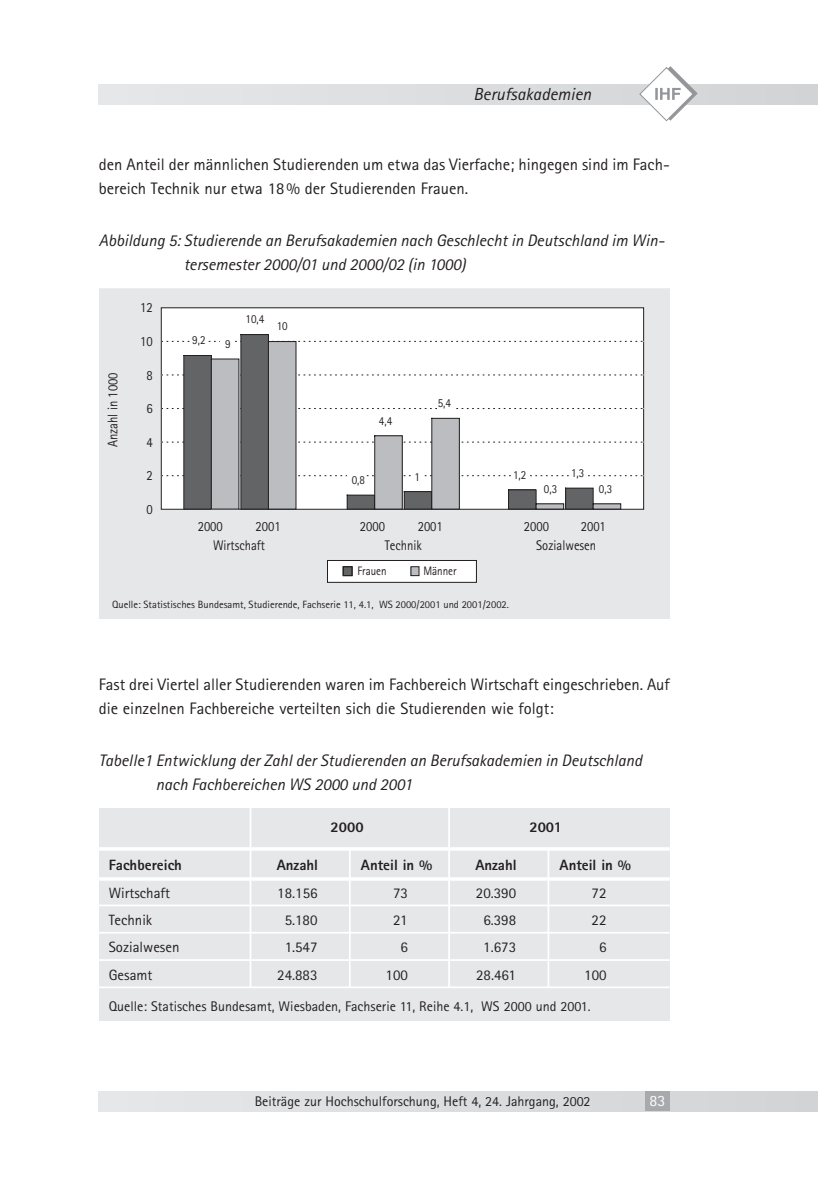
<style>
.page{position:relative;width:818px;height:1190px;background:#fff}
.page>*{position:absolute;margin:0;border:0;box-sizing:border-box;transform-origin:0 0}
.t1{font:italic 17.5px "Rotis Sans Serif";color:#231f20}
.t2{font:16.62px/23.6px "Rotis Sans Serif";color:#231f20}
.t3{font:italic 16.62px/23.6px "Rotis Sans Serif";color:#231f20}
.t4{font:15.75px "Rotis Sans Serif";color:#fff}
.t5{font:14.88px "Rotis Sans Serif";color:#231f20}
.t6{font:800 14.88px "Rotis Sans Serif";color:#231f20}
.t7{font:14px "Rotis Sans Serif";color:#231f20}
.t8{font:14px "Rotis Sans Serif";color:#231f20;scale:.9 1}
.t9{font:12.25px "Rotis Sans Serif";color:#231f20;scale:.9 1}
.t10{font:10.5px "Rotis Sans Serif";color:#231f20}
</style>
<div class="page">
<div style="left:99px;top:84px;width:718px;height:20px;background:#dddedf"></div>
<div style="left:99px;top:1091px;width:718px;height:20px;background:#dcddde"></div>
<div style="left:644px;top:1091px;width:25px;height:20px;background:#a7a9ac"></div>
<svg style="left:639px;top:66px;width:58px;height:56px"></svg>
<div style="left:99px;top:288px;width:570px;height:331px;background:#e6e7e8"></div>
<div style="left:161px;top:308px;width:482px;height:201px;background:#fff"></div>
<div style="left:161px;top:307px;width:482px;height:203px;border:1px solid #231f20"></div>
<div style="left:327px;top:560px;width:149px;height:22px;background:#fff"></div>
<div style="left:327px;top:560px;width:149px;height:23px;border:1px solid #231f20"></div>
<div style="left:411px;top:567px;width:8px;height:9px;background:#bbbdc0"></div>
<div style="left:410px;top:566px;width:9px;height:10px;border:1px solid #231f20"></div>
<div style="left:343px;top:567px;width:9px;height:9px;background:#636466"></div>
<div style="left:342px;top:566px;width:10px;height:10px;border:1px solid #231f20"></div>
<svg style="left:161px;top:341px;width:482px;height:1px"></svg>
<svg style="left:161px;top:375px;width:482px;height:1px"></svg>
<svg style="left:161px;top:408px;width:482px;height:1px"></svg>
<svg style="left:161px;top:442px;width:482px;height:1px"></svg>
<svg style="left:161px;top:475px;width:482px;height:1px"></svg>
<div style="left:191px;top:335px;width:15px;height:9px;background:#fff"></div>
<div style="left:220px;top:340px;width:12px;height:5px;background:#fff"></div>
<div style="left:347px;top:473px;width:18px;height:7px;background:#fff"></div>
<div style="left:437px;top:406px;width:16px;height:5px;background:#fff"></div>
<div style="left:511px;top:474px;width:17px;height:5px;background:#fff"></div>
<div style="left:571px;top:473px;width:14px;height:6px;background:#fff"></div>
<div style="left:411px;top:473px;width:11px;height:5px;background:#fff"></div>
<div style="left:184px;top:356px;width:27px;height:153px;background:#636466"></div>
<div style="left:183px;top:355px;width:29px;height:155px;border:1px solid #231f20"></div>
<div style="left:241px;top:335px;width:27px;height:174px;background:#636466"></div>
<div style="left:240px;top:334px;width:29px;height:176px;border:1px solid #231f20"></div>
<div style="left:347px;top:495px;width:27px;height:14px;background:#636466"></div>
<div style="left:346px;top:495px;width:29px;height:15px;border:1px solid #231f20"></div>
<div style="left:404px;top:492px;width:27px;height:17px;background:#636466"></div>
<div style="left:403px;top:491px;width:29px;height:19px;border:1px solid #231f20"></div>
<div style="left:508px;top:490px;width:28px;height:19px;background:#636466"></div>
<div style="left:508px;top:489px;width:28px;height:21px;border:1px solid #231f20"></div>
<div style="left:565px;top:488px;width:28px;height:21px;background:#636466"></div>
<div style="left:565px;top:488px;width:28px;height:22px;border:1px solid #231f20"></div>
<div style="left:211px;top:359px;width:28px;height:150px;background:#bbbdc0"></div>
<div style="left:211px;top:359px;width:28px;height:151px;border:1px solid #231f20"></div>
<div style="left:268px;top:342px;width:28px;height:167px;background:#bbbdc0"></div>
<div style="left:268px;top:341px;width:28px;height:169px;border:1px solid #231f20"></div>
<div style="left:374px;top:436px;width:28px;height:73px;background:#bbbdc0"></div>
<div style="left:374px;top:435px;width:28px;height:75px;border:1px solid #231f20"></div>
<div style="left:431px;top:418px;width:28px;height:91px;background:#bbbdc0"></div>
<div style="left:431px;top:418px;width:28px;height:92px;border:1px solid #231f20"></div>
<div style="left:536px;top:504px;width:27px;height:5px;background:#bbbdc0"></div>
<div style="left:535px;top:503px;width:29px;height:7px;border:1px solid #231f20"></div>
<div style="left:593px;top:504px;width:27px;height:5px;background:#bbbdc0"></div>
<div style="left:592px;top:503px;width:29px;height:7px;border:1px solid #231f20"></div>
<div style="left:99px;top:808px;width:570px;height:213px;background:#e6e7e8"></div>
<hr style="left:99px;top:847px;width:570px;height:4px;background:#fff">
<hr style="left:99px;top:877px;width:570px;height:4px;background:#fff">
<hr style="left:99px;top:905px;width:570px;height:1px;background:#fff">
<hr style="left:99px;top:932px;width:570px;height:2px;background:#fff">
<hr style="left:99px;top:959px;width:570px;height:2px;background:#fff">
<hr style="left:99px;top:986px;width:570px;height:2px;background:#fff">
<hr style="left:448px;top:808px;width:2px;height:180px;background:#fff">
<hr style="left:349px;top:848px;width:1px;height:139px;background:#fff">
<hr style="left:547px;top:848px;width:2px;height:140px;background:#fff">
<hr style="left:249px;top:808px;width:2px;height:179px;background:#fff">
<p class="t1" style="left:473px;top:88px;width:119px">Berufsakademien</p>
<p class="t2" style="left:99px;top:154px;width:572px">den Anteil der männlichen Studierenden um etwa das Vierfache; hingegen sind im Fach&shy;bereich Technik nur etwa 18% der Studierenden Frauen.</p>
<p class="t3" style="left:184px;top:231px;width:482px;text-indent:-85px">Abbildung 5: Studierende an Berufsakademien nach Geschlecht in Deutschland im Win&shy;tersemester 2000/01 und 2000/02 (in 1000)</p>
<p class="t8" style="left:108px;top:447px;width:84px;rotate:-90deg">Anzahl in 1000</p>
<p class="t8" style="left:140px;top:303px;width:15px">12</p>
<p class="t8" style="left:140px;top:336px;width:15px">10</p>
<p class="t8" style="left:146px;top:370px;width:8px">8</p>
<p class="t8" style="left:146px;top:404px;width:8px">6</p>
<p class="t8" style="left:146px;top:437px;width:8px">4</p>
<p class="t8" style="left:146px;top:471px;width:8px">2</p>
<p class="t8" style="left:146px;top:504px;width:8px">0</p>
<p class="t9" style="left:192px;top:336px;width:16px">9,2</p>
<p class="t9" style="left:225px;top:339px;width:8px">9</p>
<p class="t9" style="left:245px;top:315px;width:22px">10,4</p>
<p class="t9" style="left:276px;top:322px;width:14px">10</p>
<p class="t9" style="left:379px;top:416px;width:16px">4,4</p>
<p class="t9" style="left:437px;top:399px;width:16px">5,4</p>
<p class="t9" style="left:351px;top:476px;width:16px">0,8</p>
<p class="t9" style="left:414px;top:472px;width:8px">1</p>
<p class="t9" style="left:513px;top:470px;width:16px">1,2</p>
<p class="t9" style="left:571px;top:469px;width:16px">1,3</p>
<p class="t9" style="left:543px;top:484px;width:16px">0,3</p>
<p class="t9" style="left:598px;top:484px;width:16px">0,3</p>
<p class="t8" style="left:198px;top:521px;width:30px">2000</p>
<p class="t8" style="left:255px;top:521px;width:30px">2001</p>
<p class="t8" style="left:360px;top:521px;width:30px">2000</p>
<p class="t8" style="left:417px;top:521px;width:29px">2001</p>
<p class="t8" style="left:523px;top:521px;width:29px">2000</p>
<p class="t8" style="left:580px;top:521px;width:29px">2001</p>
<p class="t8" style="left:213px;top:541px;width:59px">Wirtschaft</p>
<p class="t8" style="left:384px;top:541px;width:43px">Technik</p>
<p class="t8" style="left:536px;top:541px;width:68px">Sozialwesen</p>
<p class="t9" style="left:357px;top:567px;width:34px">Frauen</p>
<p class="t9" style="left:423px;top:567px;width:38px">Männer</p>
<p class="t10" style="left:112px;top:600px;width:398px">Quelle: Statistisches Bundesamt, Studierende, Fachserie 11, 4.1, WS 2000/2001 und 2001/2002.</p>
<p class="t2" style="left:99px;top:674px;width:572px">Fast drei Viertel aller Studierenden waren im Fachbereich Wirtschaft eingeschrieben. Auf die einzelnen Fachbereiche verteilten sich die Studierenden wie folgt:</p>
<p class="t3" style="left:156px;top:750px;width:487px;text-indent:-57px">Tabelle1 Entwicklung der Zahl der Studierenden an Berufsakademien in Deutschland nach Fachbereichen WS 2000 und 2001</p>
<p class="t6" style="left:330px;top:822px;width:35px">2000</p>
<p class="t6" style="left:529px;top:822px;width:34px">2001</p>
<p class="t6" style="left:109px;top:860px;width:75px">Fachbereich</p>
<p class="t6" style="left:276px;top:860px;width:43px">Anzahl</p>
<p class="t6" style="left:361px;top:860px;width:73px">Anteil in %</p>
<p class="t6" style="left:475px;top:860px;width:43px">Anzahl</p>
<p class="t6" style="left:559px;top:860px;width:73px">Anteil in %</p>
<p class="t5" style="left:109px;top:887px;width:63px">Wirtschaft</p>
<p class="t5" style="left:277px;top:887px;width:42px">18.156</p>
<p class="t5" style="left:393px;top:887px;width:16px">73</p>
<p class="t5" style="left:475px;top:887px;width:42px">20.390</p>
<p class="t5" style="left:591px;top:887px;width:16px">72</p>
<p class="t5" style="left:109px;top:915px;width:45px">Technik</p>
<p class="t5" style="left:284px;top:915px;width:34px">5.180</p>
<p class="t5" style="left:393px;top:915px;width:16px">21</p>
<p class="t5" style="left:483px;top:915px;width:34px">6.398</p>
<p class="t5" style="left:591px;top:915px;width:16px">22</p>
<p class="t5" style="left:109px;top:942px;width:72px">Sozialwesen</p>
<p class="t5" style="left:284px;top:942px;width:34px">1.547</p>
<p class="t5" style="left:400px;top:942px;width:9px">6</p>
<p class="t5" style="left:483px;top:942px;width:34px">1.673</p>
<p class="t5" style="left:598px;top:942px;width:9px">6</p>
<p class="t5" style="left:109px;top:969px;width:45px">Gesamt</p>
<p class="t5" style="left:277px;top:969px;width:42px">24.883</p>
<p class="t5" style="left:385px;top:969px;width:24px">100</p>
<p class="t5" style="left:476px;top:969px;width:41px">28.461</p>
<p class="t5" style="left:584px;top:969px;width:24px">100</p>
<p class="t7" style="left:109px;top:1001px;width:483px">Quelle: Statisches Bundesamt, Wiesbaden, Fachserie 11, Reihe 4.1, WS 2000 und 2001.</p>
<p class="t7" style="left:254px;top:1096px;width:337px">Beiträge zur Hochschulforschung, Heft 4, 24. Jahrgang, 2002</p>
<p class="t4" style="left:649px;top:1095px;width:17px">83</p>
</div>
